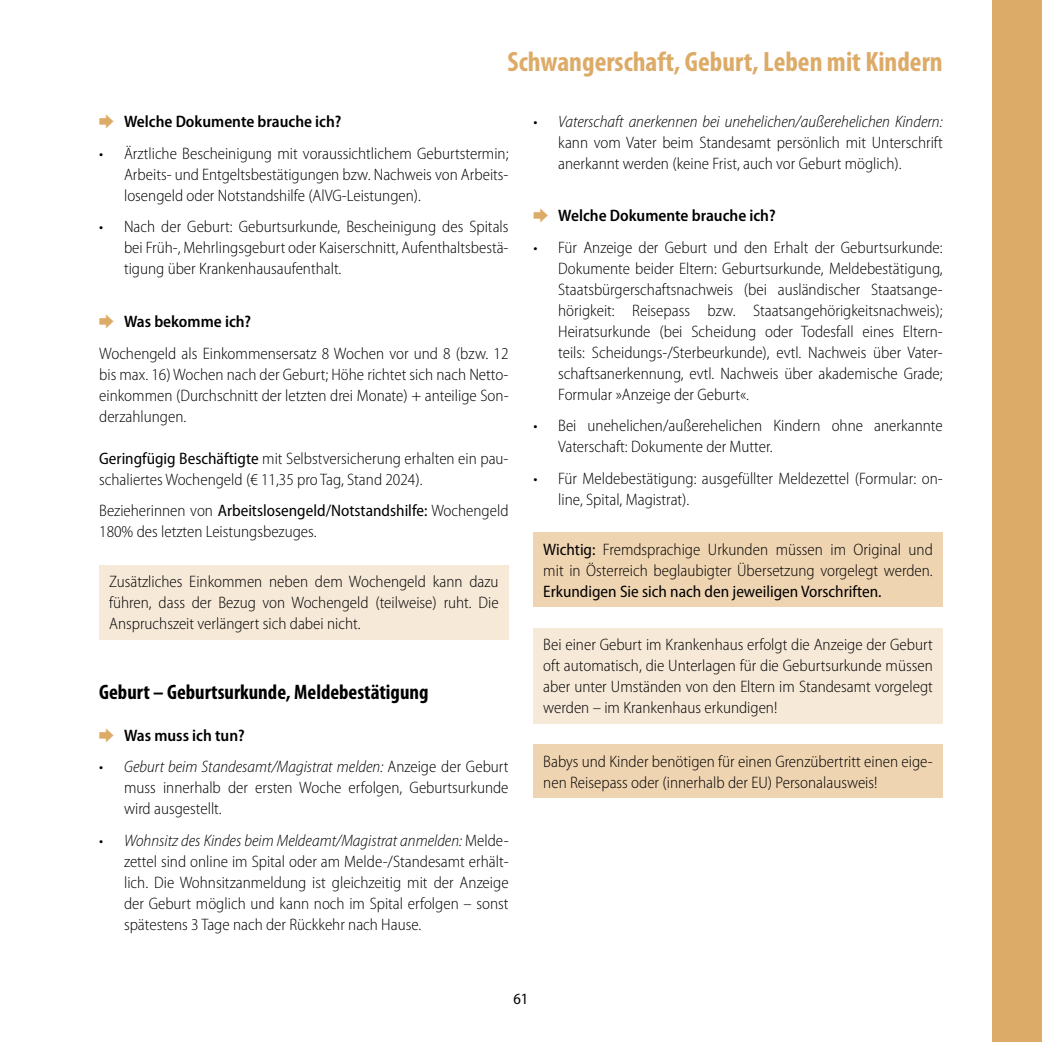
<style>
.page{position:relative;width:1042px;height:1042px;background:#fff}
.page>*{position:absolute;margin:0;border:0;box-sizing:border-box;transform-origin:0 0}
.t1{font:700 condensed 28px "Myriad Pro";color:#ddab68}
.t2{font:700 condensed 21px "Myriad Pro";color:#000}
.t3{font:300 semi-condensed 16.62px/21px "Myriad Pro";color:#000;text-align:justify}
.t4{font:600 semi-condensed 16.62px "Myriad Pro";color:#000}
.t5{font:semi-condensed 16.62px "Myriad Pro";color:#000}
.t6{font:semi-condensed 15.75px "Myriad Pro";color:#000}
.s1{font-weight:400}
.s2{font-style:italic}
</style>
<div class="page">
<div style="left:992px;top:0;width:50px;height:1042px;background:#ddab68"></div>
<div style="left:99px;top:565px;width:409px;height:74px;background:#f7e9d8"></div>
<div style="left:533px;top:533px;width:410px;height:74px;background:#efd4b2"></div>
<div style="left:533px;top:628px;width:410px;height:95px;background:#f7e9d8"></div>
<div style="left:533px;top:744px;width:410px;height:53px;background:#efd4b2"></div>
<h1 class="t1" style="left:508px;top:44px;width:437px">Schwangerschaft, Geburt, Leben mit Kindern</h1>
<p class="t4" style="left:124px;top:113px;width:219px">Welche Dokumente brauche ich?</p>
<p class="t3" style="left:124px;top:143px;width:386px;text-indent:-25px">• Ärztliche Bescheinigung mit voraussichtlichem Geburtstermin; Arbeits- und Entgeltsbestätigungen bzw. Nachweis von Arbeits&shy;losengeld oder Notstandshilfe (AlVG-Leistungen).</p>
<p class="t3" style="left:124px;top:217px;width:386px;text-indent:-25px">• Nach der Geburt: Geburtsurkunde, Bescheinigung des Spitals bei Früh-, Mehrlingsgeburt oder Kaiserschnitt, Aufenthaltsbestä&shy;tigung über Krankenhausaufenthalt.</p>
<p class="t4" style="left:124px;top:312px;width:129px">Was bekomme ich?</p>
<p class="t3" style="left:99px;top:343px;width:411px">Wochengeld als Einkommensersatz 8 Wochen vor und 8 (bzw. 12 bis max. 16) Wochen nach der Geburt; Höhe richtet sich nach Netto&shy;einkommen (Durchschnitt der letzten drei Monate) + anteilige Son&shy;derzahlungen.</p>
<p class="t3" style="left:99px;top:448px;width:411px"><span class="s1">Geringfügig Beschäftigte</span> mit Selbstversicherung erhalten ein pau&shy;schaliertes Wochengeld (€ 11,35 pro Tag, Stand 2024).</p>
<p class="t3" style="left:99px;top:500px;width:411px">Bezieherinnen von <span class="s1">Arbeitslosengeld/Notstandshilfe:</span> Wochengeld<br>180% des letzten Leistungsbezuges.</p>
<p class="t3" style="left:109px;top:572px;width:391px">Zusätzliches Einkommen neben dem Wochengeld kann dazu führen, dass der Bezug von Wochengeld (teilweise) ruht. Die Anspruchszeit verlängert sich dabei nicht.</p>
<p class="t2" style="left:99px;top:679px;width:331px">Geburt – Geburtsurkunde, Meldebestätigung</p>
<p class="t4" style="left:124px;top:726px;width:122px">Was muss ich tun?</p>
<p class="t3" style="left:124px;top:757px;width:386px;text-indent:-25px">• <span class="s2">Geburt beim Standesamt/Magistrat melden:</span> Anzeige der Geburt muss innerhalb der ersten Woche erfolgen, Geburtsurkunde wird ausgestellt.</p>
<p class="t3" style="left:124px;top:830px;width:386px;text-indent:-25px">• <span class="s2">Wohnsitz des Kindes beim Meldeamt/Magistrat anmelden:</span> Melde&shy;zettel sind online im Spital oder am Melde-/Standesamt erhält&shy;lich. Die Wohnsitzanmeldung ist gleichzeitig mit der Anzeige der Geburt möglich und kann noch im Spital erfolgen – sonst spätestens 3 Tage nach der Rückkehr nach Hause.</p>
<p class="t3" style="left:558px;top:111px;width:386px;text-indent:-25px">• <span class="s2">Vaterschaft anerkennen bei unehelichen/außerehelichen Kindern: </span>kann vom Vater beim Standesamt persönlich mit Unterschrift anerkannt werden (keine Frist, auch vor Geburt möglich).</p>
<p class="t4" style="left:558px;top:206px;width:219px">Welche Dokumente brauche ich?</p>
<p class="t3" style="left:558px;top:237px;width:386px;text-indent:-25px">• Für Anzeige der Geburt und den Erhalt der Geburtsurkunde:<br>Dokumente beider Eltern: Geburtsurkunde, Meldebestätigung, Staatsbürgerschaftsnachweis (bei ausländischer Staatsange&shy;hörigkeit: Reisepass bzw. Staatsangehörigkeitsnachweis); Heiratsurkunde (bei Scheidung oder Todesfall eines Eltern&shy;teils: Scheidungs-/Sterbeurkunde), evtl. Nachweis über Vater&shy;schaftsanerkennung, evtl. Nachweis über akademische Grade; Formular »Anzeige der Geburt«.</p>
<p class="t3" style="left:558px;top:415px;width:386px;text-indent:-25px">• Bei unehelichen/außerehelichen Kindern ohne anerkannte<br>Vaterschaft: Dokumente der Mutter.</p>
<p class="t3" style="left:558px;top:468px;width:386px;text-indent:-25px">• Für Meldebestätigung: ausgefüllter Meldezettel (Formular: on&shy;line, Spital, Magistrat).</p>
<p class="t3" style="left:543px;top:539px;width:391px"><span class="s1">Wichtig:</span> Fremdsprachige Urkunden müssen im Original und mit in Österreich beglaubigter Übersetzung vorgelegt werden.</p>
<p class="t5" style="left:543px;top:582px;width:340px">Erkundigen Sie sich nach den jeweiligen Vorschriften.</p>
<p class="t3" style="left:543px;top:635px;width:391px">Bei einer Geburt im Krankenhaus erfolgt die Anzeige der Geburt oft automatisch, die Unterlagen für die Geburtsurkunde müssen aber unter Umständen von den Eltern im Standesamt vorgelegt werden – im Krankenhaus erkundigen!</p>
<p class="t3" style="left:543px;top:751px;width:391px">Babys und Kinder benötigen für einen Grenzübertritt einen eige&shy;nen Reisepass oder (innerhalb der EU) Personalausweis!</p>
<p class="t6" style="left:513px;top:990px;width:16px">61</p>
</div>
